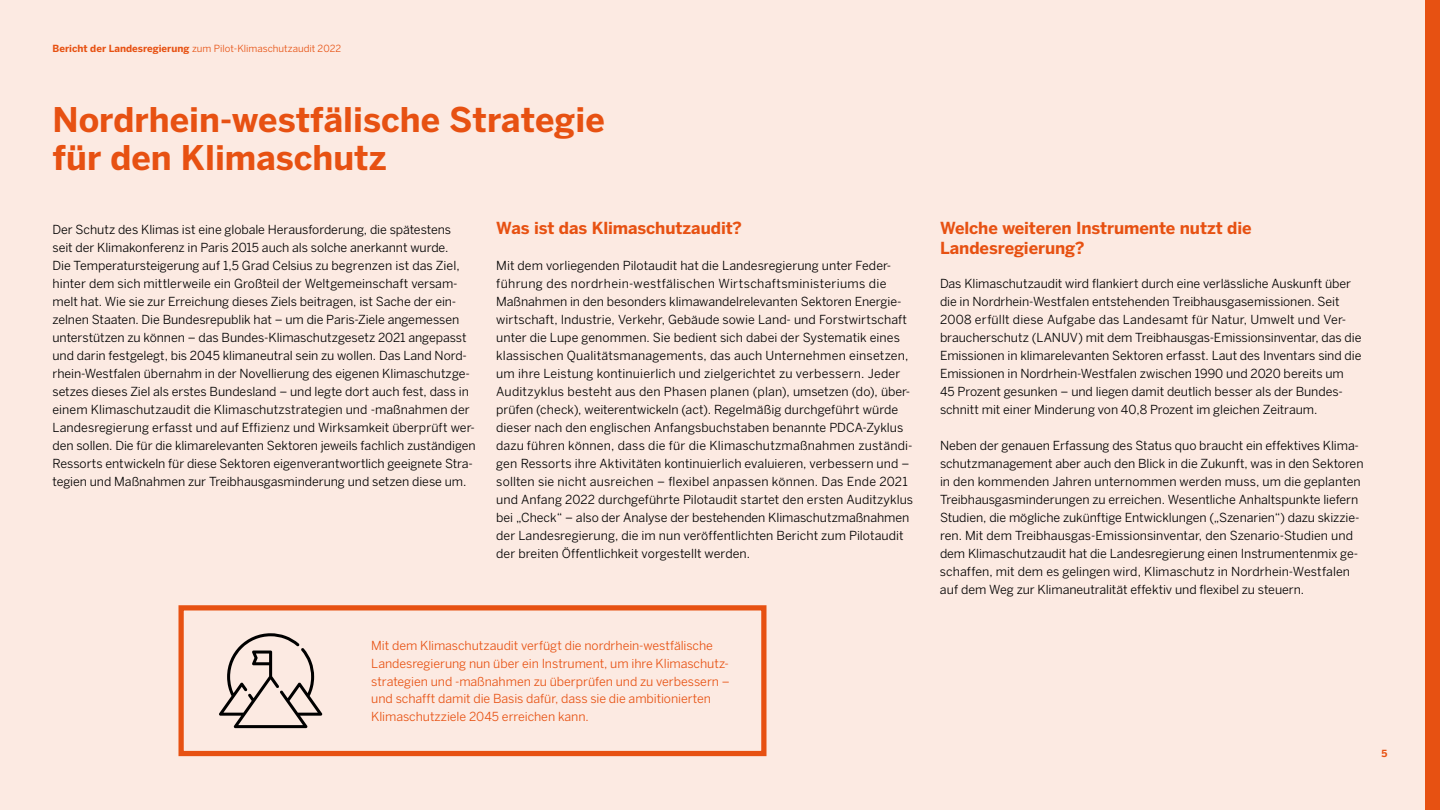
<style>
.page{position:relative;width:1440px;height:810px;background:#fceae2}
.page>*{position:absolute;margin:0;border:0;box-sizing:border-box;transform-origin:0 0}
.Blick_in_die_Zukunft_H1_Blick_in_die_Zuk{font:700 33.75px/38.2px "Benton Sans";color:#e75112}
.Blick_in_die_Zukunft_H2_Blick_in_die_Zuk{font:700 16.5px/19.5px "Benton Sans";letter-spacing:-.005em;color:#e75112}
.Blick_in_die_Zukunft_Copy_Einleitung{font:12.38px/18px "Benton Sans";letter-spacing:-.005em;color:#000}
.Blick_in_die_Zukunft_Text-Infobox_Text{font:12.38px/17.6px "Benton Sans";letter-spacing:-.005em;color:#e75112}
.t1{font:9.75px "Benton Sans";color:#e75112}
.t2{font:700 9.75px "Benton Sans";color:#e75112}
.s1{font-weight:700}
</style>
<div class="page">
<div style="left:1425px;top:0;width:15px;height:810px;background:#e75112"></div>
<div style="left:178px;top:605px;width:588px;height:151px;border:5px solid #e75112"></div>
<svg style="left:219px;top:633px;width:104px;height:95px"></svg>
<p class="t1" style="left:52px;top:42px;width:290px"><span class="s1">Bericht der Landesregierung</span> zum Pilot-Klimaschutzaudit 2022</p>
<h1 class="Blick_in_die_Zukunft_H1_Blick_in_die_Zuk" style="left:52px;top:100px;width:554px">Nordrhein-westfälische Strategie für den Klimaschutz</h1>
<p class="Blick_in_die_Zukunft_Copy_Einleitung" style="left:52px;top:220px;width:425px">Der Schutz des Klimas ist eine globale Herausforderung, die spätestens<br>seit der Klimakonferenz in Paris 2015 auch als solche anerkannt wurde.<br>Die Temperatursteigerung auf 1,5 Grad Celsius zu begrenzen ist das Ziel, hinter dem sich mittlerweile ein Großteil der Weltgemeinschaft versam&shy;melt hat. Wie sie zur Erreichung dieses Ziels beitragen, ist Sache der ein&shy;zelnen Staaten. Die Bundesrepublik hat – um die Paris-Ziele angemessen unterstützen zu können – das Bundes-Klimaschutzgesetz 2021 angepasst und darin festgelegt, bis 2045 klimaneutral sein zu wollen. Das Land Nord&shy;rhein-Westfalen übernahm in der Novellierung des eigenen Klimaschutzge&shy;setzes dieses Ziel als erstes Bundesland – und legte dort auch fest, dass in einem Klimaschutzaudit die Klimaschutzstrategien und -maßnahmen der Landesregierung erfasst und auf Effizienz und Wirksamkeit überprüft wer&shy;den sollen. Die für die klimarelevanten Sektoren jeweils fachlich zuständigen Ressorts entwickeln für diese Sektoren eigenverantwortlich geeignete Stra&shy;tegien und Maßnahmen zur Treibhausgasminderung und setzen diese um.</p>
<h2 class="Blick_in_die_Zukunft_H2_Blick_in_die_Zuk" style="left:496px;top:218px;width:247px">Was ist das Klimaschutzaudit?</h2>
<p class="Blick_in_die_Zukunft_Copy_Einleitung" style="left:496px;top:256px;width:419px">Mit dem vorliegenden Pilotaudit hat die Landesregierung unter Feder&shy;führung des nordrhein-westfälischen Wirtschaftsministeriums die Maßnahmen in den besonders klimawandelrelevanten Sektoren Energie&shy;wirtschaft, Industrie, Verkehr, Gebäude sowie Land- und Forstwirtschaft unter die Lupe genommen. Sie bedient sich dabei der Systematik eines klassischen Qualitätsmanagements, das auch Unternehmen einsetzen, um ihre Leistung kontinuierlich und zielgerichtet zu verbessern. Jeder Auditzyklus besteht aus den Phasen planen (plan), umsetzen (do), über&shy;prüfen (check), weiterentwickeln (act). Regelmäßig durchgeführt würde dieser nach den englischen Anfangsbuchstaben benannte PDCA-Zyklus dazu führen können, dass die für die Klimaschutzmaßnahmen zuständi&shy;gen Ressorts ihre Aktivitäten kontinuierlich evaluieren, verbessern und – sollten sie nicht ausreichen – flexibel anpassen können. Das Ende 2021 und Anfang 2022 durchgeführte Pilotaudit startet den ersten Auditzyklus bei „Check“ – also der Analyse der bestehenden Klimaschutzmaßnahmen der Landesregierung, die im nun veröffentlichten Bericht zum Pilotaudit der breiten Öffentlichkeit vorgestellt werden.</p>
<p class="Blick_in_die_Zukunft_Text-Infobox_Text" style="left:371px;top:637px;width:360px">Mit dem Klimaschutzaudit verfügt die nordrhein-westfälische Landesregierung nun über ein Instrument, um ihre Klimaschutz&shy;strategien und -maßnahmen zu überprüfen und zu verbessern – und schafft damit die Basis dafür, dass sie die ambitionierten Klimaschutzziele 2045 erreichen kann.</p>
<h2 class="Blick_in_die_Zukunft_H2_Blick_in_die_Zuk" style="left:940px;top:218px;width:313px">Welche weiteren Instrumente nutzt die<br>Landesregierung?</h2>
<p class="Blick_in_die_Zukunft_Copy_Einleitung" style="left:940px;top:274px;width:423px">Das Klimaschutzaudit wird flankiert durch eine verlässliche Auskunft über die in Nordrhein-Westfalen entstehenden Treibhausgasemissionen. Seit 2008 erfüllt diese Aufgabe das Landesamt für Natur, Umwelt und Ver&shy;braucherschutz (LANUV) mit dem Treibhausgas-Emissionsinventar, das die Emissionen in klimarelevanten Sektoren erfasst. Laut des Inventars sind die Emissionen in Nordrhein-Westfalen zwischen 1990 und 2020 bereits um 45 Prozent gesunken – und liegen damit deutlich besser als der Bundes&shy;schnitt mit einer Minderung von 40,8 Prozent im gleichen Zeitraum.</p>
<p class="Blick_in_die_Zukunft_Copy_Einleitung" style="left:940px;top:436px;width:425px">Neben der genauen Erfassung des Status quo braucht ein effektives Klima&shy;schutzmanagement aber auch den Blick in die Zukunft, was in den Sektoren in den kommenden Jahren unternommen werden muss, um die geplanten Treibhausgasminderungen zu erreichen. Wesentliche Anhaltspunkte liefern Studien, die mögliche zukünftige Entwicklungen („Szenarien“) dazu skizzie&shy;ren. Mit dem Treibhausgas-Emissionsinventar, den Szenario-Studien und dem Klimaschutzaudit hat die Landesregierung einen Instrumentenmix ge&shy;schaffen, mit dem es gelingen wird, Klimaschutz in Nordrhein-Westfalen auf dem Weg zur Klimaneutralität effektiv und flexibel zu steuern.</p>
<p class="t2" style="left:1382px;top:747px;width:7px">5</p>
</div>
